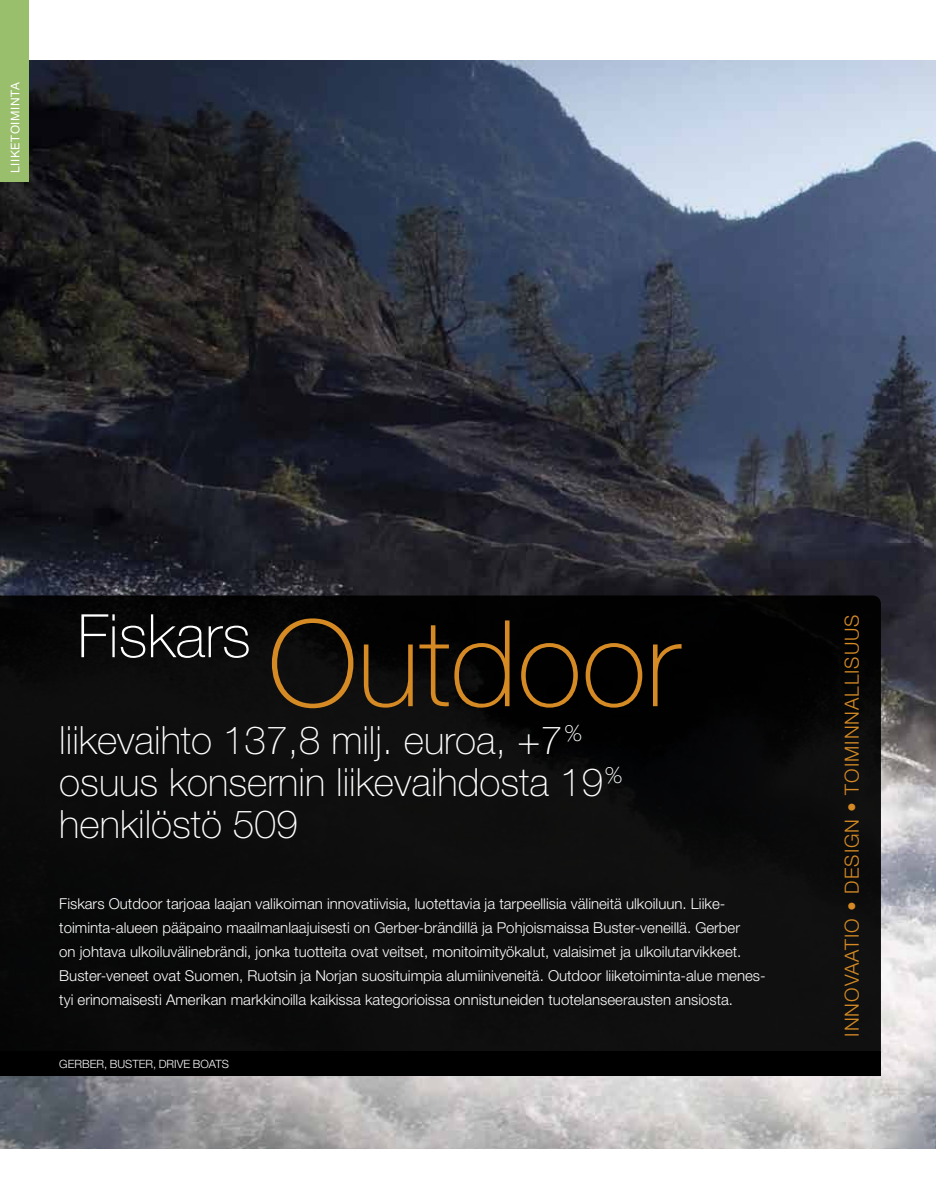
<style>
.page{position:relative;width:936px;height:1191px;background:#fff}
.page>*{position:absolute;margin:0;border:0;box-sizing:border-box;transform-origin:0 0}
.t1{font:100 120px "Helvetica Neue";color:#d58a24}
.t2{font:100 60px "Helvetica Neue";color:#fff}
.t3{font:100 39px/42px "Helvetica Neue";color:#fff}
.t4{font:300 19.5px "Helvetica Neue";letter-spacing:.05em;color:#d58a24}
.t5{font:300 15px/24px "Helvetica Neue";color:#fff}
.t6{font:12px "Helvetica Neue";color:#fff}
.t7{font:300 11.4px "Helvetica Neue";color:#fff}
</style>
<div class="page">
<img style="left:0;top:61px;width:935px;height:1087px">
<svg style="left:0;top:595px;width:880px;height:455px;background:#0a0a0b"></svg>
<div style="left:0;top:1050px;width:880px;height:25px;background:#000"></div>
<div style="left:0;top:0;width:29px;height:181px;background:#9abf6c"></div>
<p class="t6" style="left:8px;top:173px;width:92px;rotate:-90deg">LIIKETOIMINTA</p>
<h2 class="t2" style="left:78px;top:601px;width:175px">Fiskars</h2>
<h1 class="t1" style="left:268px;top:595px;width:413px">Outdoor</h1>
<h3 class="t3" style="left:59px;top:719px;width:564px">liikevaihto 137,8 milj. euroa, +7 <sup>% </sup>osuus konsernin liikevaihdosta 19<sup>% </sup>henkilöstö 509</h3>
<p class="t5" style="left:59px;top:891px;width:707px">Fiskars Outdoor tarjoaa laajan valikoiman innovatiivisia, luotettavia ja tarpeellisia välineitä ulkoiluun. Liike&shy;toiminta-alueen pääpaino maailmanlaajuisesti on Gerber-brändillä ja Pohjoismaissa Buster-veneillä. Gerber<br>on johtava ulkoiluvälinebrändi, jonka tuotteita ovat veitset, monitoimityökalut, valaisimet ja ulkoilutarvikkeet.<br>Buster-veneet ovat Suomen, Ruotsin ja Norjan suosituimpia alumiiniveneitä. Outdoor liiketoiminta-alue menes&shy;tyi erinomaisesti Amerikan markkinoilla kaikissa kategorioissa onnistuneiden tuotelanseerausten ansiosta.</p>
<p class="t7" style="left:59px;top:1057px;width:171px">GERBER, BUSTER, Drive Boats</p>
<h3 class="t4" style="left:839px;top:1036px;width:417px;rotate:-90deg">INNOVAATIO • Design • TOIMINNALLISUUS</h3>
</div>
